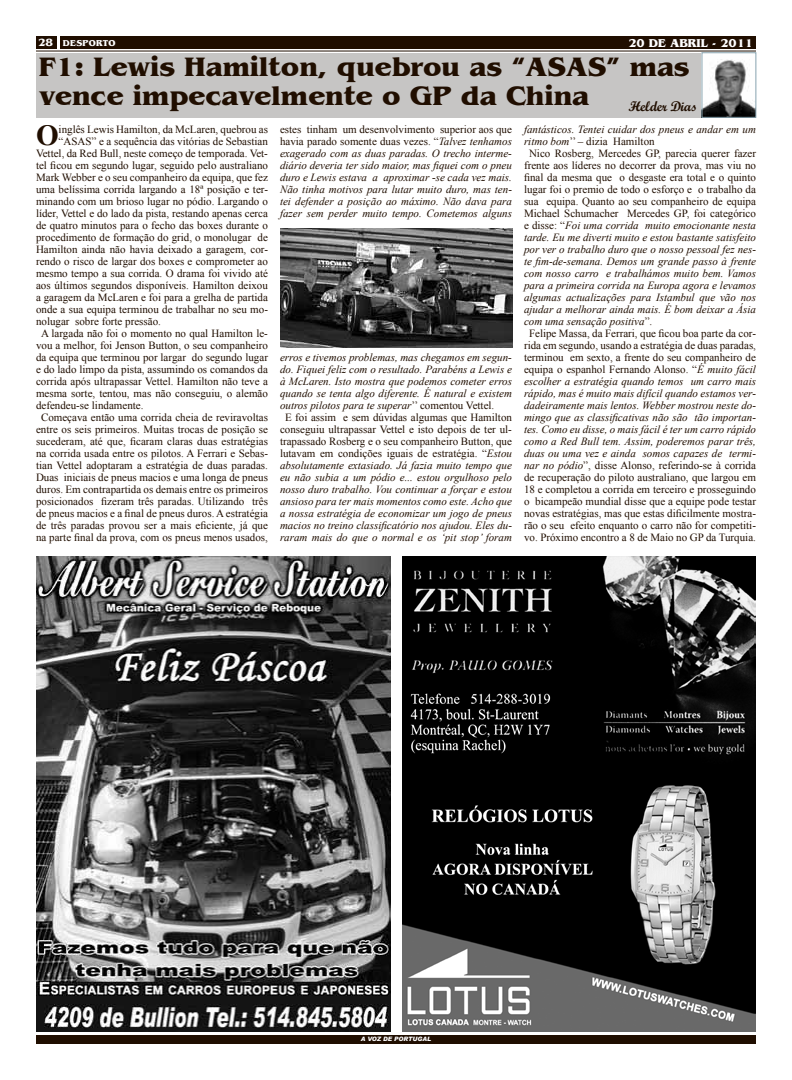
<style>
.page{position:relative;width:792px;height:1080px;background:#fff}
.page>*{position:absolute;margin:0;border:0;box-sizing:border-box;transform-origin:0 0}
.t1{font:700 29.1px "Times New Roman";color:#200e00}
.t2{font:700 28px/29px "Bangkok";color:#200e00}
.t3{font:14px "Script MT Bold";letter-spacing:-.01em;color:#200e00}
.t4{font:700 12px "Bangkok";color:#fff}
.t5{font:11px "Times New Roman";color:#200e00}
.t6{font:italic 11px/12px "Times New Roman";color:#200e00;text-align:justify}
.t7{font:700 11px "Bangkok";color:#fff}
.t8{font:700 9px "Bangkok";letter-spacing:.03em;color:#fff}
.t9{font:italic 900 6px "Arial";color:#fff}
.s1{font-style:normal}
.s2{font-style:italic}
</style>
<div class="page">
<div style="left:36px;top:36px;width:720px;height:13px;background:#200e00"></div>
<hr style="left:57px;top:36px;width:3px;height:17px;background:#fff">
<div style="left:36px;top:1035px;width:720px;height:9px;background:#200e00"></div>
<hr style="left:36px;top:51px;width:720px;height:1px;background:#200e00">
<img style="left:37px;top:557px;width:353px;height:475px">
<img style="left:402px;top:557px;width:354px;height:475px">
<div style="left:36px;top:53px;width:720px;height:65px;background:#c6c5c4"></div>
<img style="left:704px;top:55px;width:50px;height:60px">
<img style="left:280px;top:229px;width:233px;height:119px">
<p class="t7" style="left:38px;top:36px;width:16px">28</p>
<p class="t4" style="left:628px;top:36px;width:126px">20 DE ABRIL - 2011</p>
<p class="t8" style="left:63px;top:38px;width:54px">DESPORTO</p>
<h2 class="t2" style="left:39px;top:52px;width:652px">F1: Lewis Hamilton, quebrou as “ASAS” mas vence impecavelmente o GP da China</h2>
<h1 class="t1" style="left:36px;top:116px;width:24px">O</h1>
<p class="t5" style="left:59px;top:122px;width:211px">inglês Lewis Hamilton, da McLaren, quebrou as</p>
<p class="t3" style="left:628px;top:97px;width:70px">Helder Dias</p>
<p class="t6" style="left:280px;top:123px;width:234px"><span class="s1">estes tinham um desenvolvimento superior aos que havia parado somente duas vezes. “</span>Talvez tenhamos exagerado com as duas paradas. O trecho interme&shy;diário deveria ter sido maior, mas fiquei com o pneu duro e Lewis estava a aproximar -se cada vez mais.<br>Não tinha motivos para lutar muito duro, mas ten&shy;tei defender a posição ao máximo. Não dava para fazer sem perder muito tempo. Cometemos alguns</p>
<p class="t6" style="left:524px;top:124px;width:233px">fantásticos. Tentei cuidar dos pneus e andar em um</p>
<p class="t5" style="left:524px;top:134px;width:132px"><span class="s2">ritmo bom</span>’’ – dizia Hamilton</p>
<p class="t5" style="left:529px;top:146px;width:229px">Nico Rosberg, Mercedes GP, parecia querer fazer</p>
<p class="t5" style="left:524px;top:158px;width:234px">frente aos líderes no decorrer da prova, mas viu no</p>
<p class="t5" style="left:524px;top:170px;width:234px">final da mesma que o desgaste era total e o quinto</p>
<p class="t5" style="left:524px;top:182px;width:234px">lugar foi o premio de todo o esforço e o trabalho da</p>
<p class="t5" style="left:524px;top:194px;width:234px">sua equipa. Quanto ao seu companheiro de equipa</p>
<p class="t5" style="left:524px;top:206px;width:234px">Michael Schumacher Mercedes GP, foi categórico</p>
<p class="t6" style="left:524px;top:220px;width:234px"><span class="s1">e disse: “</span>Foi uma corrida muito emocionante nesta</p>
<p class="t6" style="left:524px;top:232px;width:234px">tarde. Eu me diverti muito e estou bastante satisfeito</p>
<p class="t6" style="left:524px;top:244px;width:234px">por ver o trabalho duro que o nosso pessoal fez nes-</p>
<p class="t6" style="left:524px;top:256px;width:234px">te fim-de-semana. Demos um grande passo à frente</p>
<p class="t6" style="left:524px;top:268px;width:233px">com nosso carro e trabalhámos muito bem. Vamos</p>
<p class="t6" style="left:524px;top:280px;width:233px">para a primeira corrida na Europa agora e levamos</p>
<p class="t6" style="left:524px;top:292px;width:233px">algumas actualizações para Istambul que vão nos</p>
<p class="t6" style="left:524px;top:304px;width:234px">ajudar a melhorar ainda mais. É bom deixar a Ásia</p>
<p class="t6" style="left:524px;top:316px;width:130px">com uma sensação positiva<span class="s1">”.</span></p>
<p class="t5" style="left:529px;top:326px;width:229px">Felipe Massa, da Ferrari, que ficou boa parte da cor-</p>
<p class="t5" style="left:524px;top:338px;width:234px">rida em segundo, usando a estratégia de duas paradas,</p>
<p class="t5" style="left:524px;top:350px;width:234px">terminou em sexto, a frente do seu companheiro de</p>
<p class="t5" style="left:524px;top:362px;width:234px">equipa o espanhol Fernando Alonso. “<span class="s2">É muito fácil</span></p>
<p class="t6" style="left:524px;top:376px;width:234px">escolher a estratégia quando temos um carro mais</p>
<p class="t6" style="left:524px;top:388px;width:234px">rápido, mas é muito mais difícil quando estamos ver-</p>
<p class="t6" style="left:524px;top:400px;width:234px">dadeiramente mais lentos. Webber mostrou neste do-</p>
<p class="t6" style="left:524px;top:412px;width:233px">mingo que as classificativas não são tão importan-</p>
<p class="t6" style="left:524px;top:424px;width:234px">tes. Como eu disse, o mais fácil é ter um carro rápido</p>
<p class="t6" style="left:524px;top:436px;width:234px">como a Red Bull tem. Assim, poderemos parar três,</p>
<p class="t6" style="left:524px;top:448px;width:234px">duas ou uma vez e ainda somos capazes de termi-</p>
<p class="t5" style="left:524px;top:458px;width:234px"><span class="s2">nar no pódio</span>”, disse Alonso, referindo-se à corrida</p>
<p class="t5" style="left:524px;top:470px;width:234px">de recuperação do piloto australiano, que largou em</p>
<p class="t5" style="left:524px;top:482px;width:233px">18 e completou a corrida em terceiro e prosseguindo</p>
<p class="t5" style="left:524px;top:494px;width:234px">o bicampeão mundial disse que a equipe pode testar</p>
<p class="t5" style="left:524px;top:506px;width:234px">novas estratégias, mas que estas dificilmente mostra-</p>
<p class="t5" style="left:524px;top:518px;width:234px">rão o seu efeito enquanto o carro não for competiti-</p>
<p class="t5" style="left:524px;top:530px;width:234px">vo. Próximo encontro a 8 de Maio no GP da Turquia.</p>
<p class="t5" style="left:59px;top:134px;width:211px">“ASAS” e a sequência das vitórias de Sebastian</p>
<p class="t5" style="left:36px;top:146px;width:233px">Vettel, da Red Bull, neste começo de temporada. Vet-</p>
<p class="t5" style="left:36px;top:158px;width:234px">tel ficou em segundo lugar, seguido pelo australiano</p>
<p class="t5" style="left:36px;top:170px;width:234px">Mark Webber e o seu companheiro da equipa, que fez</p>
<p class="t5" style="left:36px;top:182px;width:234px">uma belíssima corrida largando a 18ª posição e ter-</p>
<p class="t5" style="left:36px;top:194px;width:233px">minando com um brioso lugar no pódio. Largando o</p>
<p class="t5" style="left:36px;top:206px;width:234px">líder, Vettel e do lado da pista, restando apenas cerca</p>
<p class="t5" style="left:36px;top:218px;width:234px">de quatro minutos para o fecho das boxes durante o</p>
<p class="t5" style="left:36px;top:230px;width:234px">procedimento de formação do grid, o monolugar de</p>
<p class="t5" style="left:36px;top:242px;width:234px">Hamilton ainda não havia deixado a garagem, cor-</p>
<p class="t5" style="left:36px;top:254px;width:234px">rendo o risco de largar dos boxes e comprometer ao</p>
<p class="t5" style="left:36px;top:266px;width:234px">mesmo tempo a sua corrida. O drama foi vivido até</p>
<p class="t5" style="left:36px;top:278px;width:233px">aos últimos segundos disponíveis. Hamilton deixou</p>
<p class="t5" style="left:36px;top:290px;width:234px">a garagem da McLaren e foi para a grelha de partida</p>
<p class="t5" style="left:36px;top:302px;width:234px">onde a sua equipa terminou de trabalhar no seu mo-</p>
<p class="t5" style="left:36px;top:314px;width:126px">nolugar sobre forte pressão.</p>
<p class="t5" style="left:41px;top:326px;width:228px">A largada não foi o momento no qual Hamilton le-</p>
<p class="t5" style="left:36px;top:338px;width:234px">vou a melhor, foi Jenson Button, o seu companheiro</p>
<p class="t5" style="left:36px;top:350px;width:234px">da equipa que terminou por largar do segundo lugar</p>
<p class="t5" style="left:36px;top:362px;width:233px">e do lado limpo da pista, assumindo os comandos da</p>
<p class="t5" style="left:36px;top:374px;width:234px">corrida após ultrapassar Vettel. Hamilton não teve a</p>
<p class="t5" style="left:36px;top:386px;width:234px">mesma sorte, tentou, mas não conseguiu, o alemão</p>
<p class="t5" style="left:36px;top:398px;width:109px">defendeu-se lindamente.</p>
<p class="t5" style="left:41px;top:410px;width:229px">Começava então uma corrida cheia de reviravoltas</p>
<p class="t5" style="left:36px;top:422px;width:234px">entre os seis primeiros. Muitas trocas de posição se</p>
<p class="t5" style="left:36px;top:434px;width:234px">sucederam, até que, ficaram claras duas estratégias</p>
<p class="t5" style="left:36px;top:446px;width:234px">na corrida usada entre os pilotos. A Ferrari e Sebas-</p>
<p class="t5" style="left:36px;top:458px;width:234px">tian Vettel adoptaram a estratégia de duas paradas.</p>
<p class="t5" style="left:36px;top:470px;width:233px">Duas iniciais de pneus macios e uma longa de pneus</p>
<p class="t5" style="left:36px;top:482px;width:234px">duros. Em contrapartida os demais entre os primeiros</p>
<p class="t5" style="left:36px;top:494px;width:234px">posicionados fizeram três paradas. Utilizando três</p>
<p class="t5" style="left:36px;top:506px;width:233px">de pneus macios e a final de pneus duros. A estratégia</p>
<p class="t5" style="left:36px;top:518px;width:233px">de três paradas provou ser a mais eficiente, já que</p>
<p class="t5" style="left:36px;top:530px;width:233px">na parte final da prova, com os pneus menos usados,</p>
<p class="t6" style="left:280px;top:351px;width:233px">erros e tivemos problemas, mas chegamos em segun-</p>
<p class="t6" style="left:280px;top:363px;width:233px">do. Fiquei feliz com o resultado. Parabéns a Lewis e</p>
<p class="t6" style="left:280px;top:375px;width:234px">à McLaren. Isto mostra que podemos cometer erros</p>
<p class="t6" style="left:280px;top:387px;width:233px">quando se tenta algo diferente. É natural e existem</p>
<p class="t6" style="left:280px;top:399px;width:216px">outros pilotos para te superar<span class="s1">’’ comentou Vettel.</span></p>
<p class="t5" style="left:285px;top:410px;width:229px">E foi assim e sem dúvidas algumas que Hamilton</p>
<p class="t5" style="left:280px;top:422px;width:233px">conseguiu ultrapassar Vettel e isto depois de ter ul-</p>
<p class="t5" style="left:280px;top:434px;width:233px">trapassado Rosberg e o seu companheiro Button, que</p>
<p class="t5" style="left:280px;top:446px;width:234px">lutavam em condições iguais de estratégia. “<span class="s2">Estou</span></p>
<p class="t6" style="left:280px;top:459px;width:233px">absolutamente extasiado. Já fazia muito tempo que</p>
<p class="t6" style="left:280px;top:472px;width:234px">eu não subia a um pódio e... estou orgulhoso pelo</p>
<p class="t6" style="left:280px;top:484px;width:233px">nosso duro trabalho. Vou continuar a forçar e estou</p>
<p class="t6" style="left:280px;top:496px;width:234px">ansioso para ter mais momentos como este. Acho que</p>
<p class="t6" style="left:280px;top:508px;width:233px">a nossa estratégia de economizar um jogo de pneus</p>
<p class="t6" style="left:280px;top:520px;width:234px">macios no treino classificatório nos ajudou. Eles du-</p>
<p class="t6" style="left:280px;top:532px;width:234px">raram mais do que o normal e os ‘pit stop’ foram</p>
<p class="t9" style="left:361px;top:1035px;width:72px">A VOZ DE PORTUGAL</p>
</div>
